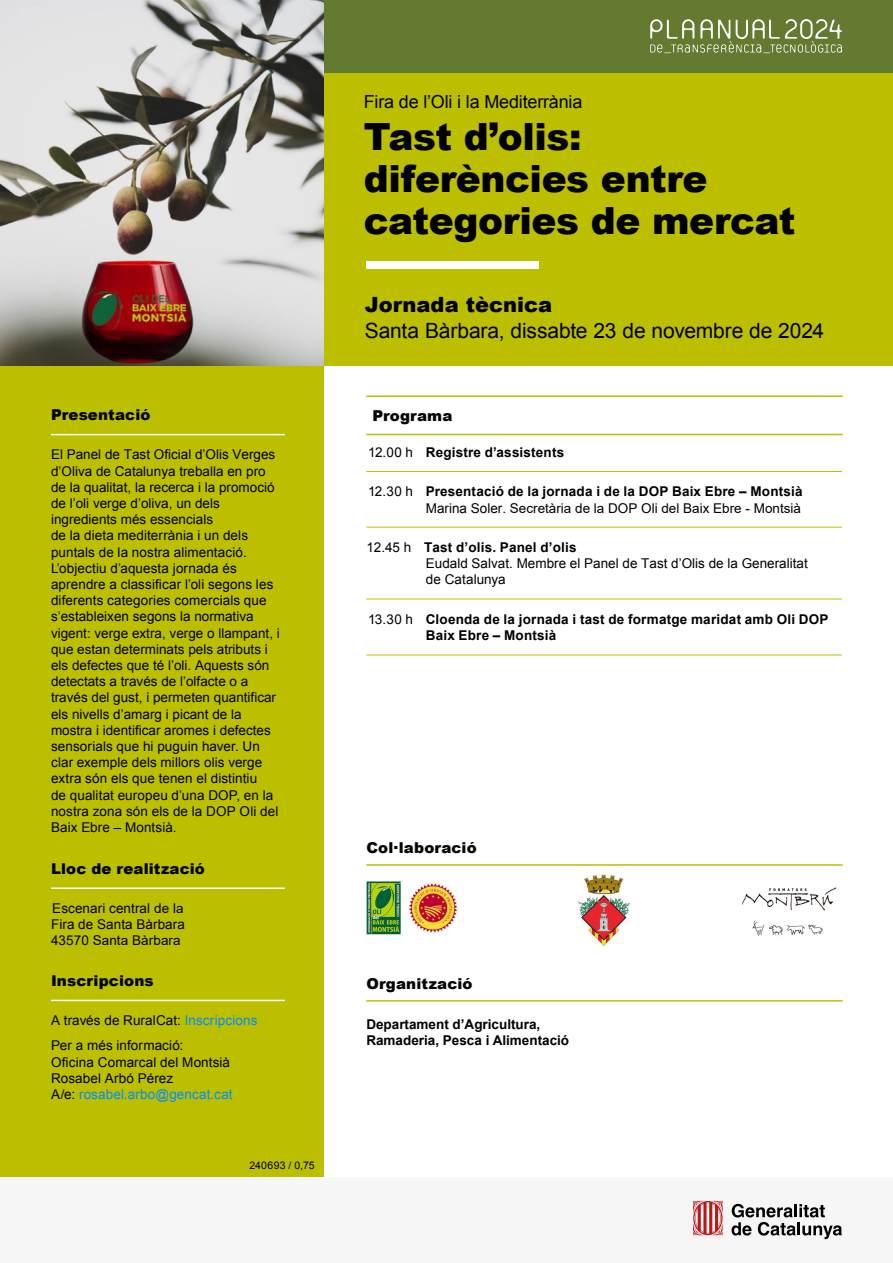
<style>
.page{position:relative;width:893px;height:1263px;background:#fff}
.page>*{position:absolute;margin:0;border:0;box-sizing:border-box;transform-origin:0 0}
.t1{font:900 37.5px/42px "Arial";letter-spacing:-.01em;color:#000}
.t2{font:21px "Arial";letter-spacing:-.005em;color:#000}
.t3{font:900 21px "Arial";letter-spacing:.005em;color:#000}
.t4{font:18px "Arial";letter-spacing:-.01em;color:#020203}
.t5{font:900 15px "Arial";letter-spacing:.01em;color:#020304}
.P3{font:13.5px/16.2px "Arial";color:#000}
.t6{font:700 13.5px/16.5px "Arial";letter-spacing:.01em;color:#000}
.P3-2{font:13.5px "Arial";letter-spacing:.01em;color:#008dff}
.t7{font:10.5px "Arial";letter-spacing:.02em;color:#000}
.s1{color:#008dff}
.s2{color:#000}
.s3{font-weight:400}
.s4{font-weight:700}
</style>
<div class="page">
<div style="left:0;top:366px;width:323px;height:811px;background:#bcbf00"></div>
<div style="left:323px;top:0;width:570px;height:366px;background:#bcbf00"></div>
<div style="left:323px;top:0;width:570px;height:72px;background:#647a30"></div>
<svg style="left:650px;top:19px;width:192px;height:34px"></svg>
<div style="left:0;top:1177px;width:892px;height:86px;background:#f6f6f6"></div>
<svg style="left:693px;top:1200px;width:30px;height:35px"></svg>
<svg style="left:731px;top:1204px;width:111px;height:35px"></svg>
<div style="left:366px;top:261px;width:173px;height:7px;background:#fff"></div>
<img style="left:0;top:0;width:323px;height:366px">
<hr style="left:51px;top:434px;width:234px;height:1px;background:#fff">
<hr style="left:51px;top:887px;width:234px;height:2px;background:#fff">
<hr style="left:51px;top:1000px;width:234px;height:1px;background:#fff">
<hr style="left:366px;top:864px;width:477px;height:2px;background:#bcbf00">
<hr style="left:366px;top:1000px;width:477px;height:1px;background:#bcbf00">
<hr style="left:366px;top:395px;width:477px;height:2px;background:#bcbf00">
<hr style="left:366px;top:434px;width:477px;height:1px;background:#bcbf00">
<hr style="left:366px;top:471px;width:476px;height:1px;background:#bcbf00">
<hr style="left:366px;top:527px;width:476px;height:1px;background:#bcbf00">
<hr style="left:366px;top:599px;width:476px;height:1px;background:#bcbf00">
<hr style="left:366px;top:655px;width:476px;height:1px;background:#bcbf00">
<img style="left:577px;top:874px;width:54px;height:72px">
<img style="left:742px;top:887px;width:94px;height:49px">
<img style="left:366px;top:881px;width:92px;height:54px">
<h6 class="t5" style="left:51px;top:404px;width:101px">Presentació</h6>
<p class="P3" style="left:51px;top:447px;width:230px">El Panel de Tast Oficial d’Olis Verges d’Oliva de Catalunya treballa en pro de la qualitat, la recerca i la promoció de l’oli verge d’oliva, un dels ingredients més essencials<br>de la dieta mediterrània i un dels puntals de la nostra alimentació.<br>L’objectiu d’aquesta jornada és aprendre a classificar l’oli segons les diferents categories comercials que s’estableixen segons la normativa vigent: verge extra, verge o llampant, i que estan determinats pels atributs i els defectes que té l’oli. Aquests són detectats a través de l’olfacte o a través del gust, i permeten quantificar els nivells d’amarg i picant de la mostra i identificar aromes i defectes sensorials que hi puguin haver. Un clar exemple dels millors olis verge extra són els que tenen el distintiu<br>de qualitat europeu d’una DOP, en la nostra zona són els de la DOP Oli del Baix Ebre – Montsià.</p>
<h6 class="t5" style="left:51px;top:858px;width:155px">Lloc de realització</h6>
<p class="P3" style="left:51px;top:900px;width:135px;text-align:justify">Escenari central de la Fira de Santa Bàrbara 43570 Santa Bàrbara</p>
<h6 class="t5" style="left:51px;top:970px;width:104px">Inscripcions</h6>
<p class="P3" style="left:51px;top:1012px;width:208px">A través de RuralCat: <span class="s1">Inscripcions</span></p>
<p class="P3" style="left:51px;top:1038px;width:134px">Per a més informació:</p>
<p class="P3" style="left:51px;top:1054px;width:181px">Oficina Comarcal del Montsià</p>
<p class="P3" style="left:51px;top:1070px;width:124px">Rosabel Arbó Pérez</p>
<p class="P3-2" style="left:51px;top:1085px;width:183px"><span class="s2">A/e:</span> rosabel.arbo@gencat.cat</p>
<p class="t7" style="left:249px;top:1158px;width:67px">240693 / 0,75</p>
<h1 class="t4" style="left:364px;top:90px;width:220px">Fira de l’Oli i la Mediterrània</h1>
<h1 class="t1" style="left:364px;top:114px;width:433px">Tast d’olis: diferències entre categories de mercat</h1>
<h2 class="t3" style="left:365px;top:289px;width:189px">Jornada tècnica</h2>
<h3 class="t2" style="left:365px;top:316px;width:461px">Santa Bàrbara, dissabte 23 de novembre de 2024</h3>
<h4 class="t5" style="left:372px;top:404px;width:82px">Programa</h4>
<p class="t6" style="left:368px;top:444px;width:198px"><span class="s3">12.00 h</span> Registre d’assistents</p>
<p class="P3" style="left:368px;top:484px;width:436px;text-align:right">12.30 h <span class="s4">Presentació de la jornada i de la DOP Baix Ebre – Montsià<br></span>Marina Soler. Secretària de la DOP Oli del Baix Ebre - Montsià</p>
<p class="P3" style="left:426px;top:539px;width:383px;text-indent:-60px">12.45 h <span class="s4">Tast d’olis. Panel d’olis<br></span>Eudald Salvat. Membre el Panel de Tast d’Olis de la Generalitat de Catalunya</p>
<p class="t6" style="left:426px;top:611px;width:404px;text-indent:-58px"><span class="s3">13.30 h</span> Cloenda de la jornada i tast de formatge maridat amb Oli DOP<br>Baix Ebre – Montsià</p>
<p class="t5" style="left:366px;top:837px;width:112px">Col·laboració</p>
<p class="t5" style="left:366px;top:973px;width:108px">Organització</p>
<p class="t6" style="left:366px;top:1016px;width:204px">Departament d’Agricultura,<br>Ramaderia, Pesca i Alimentació</p>
</div>
